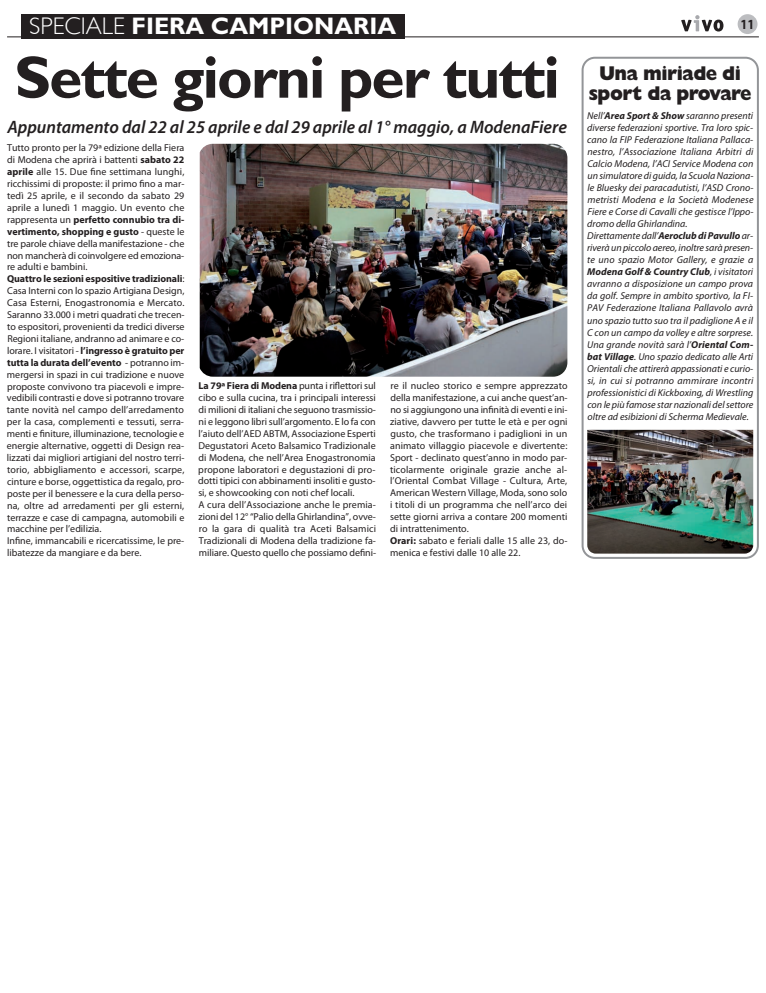
<style>
.page{position:relative;width:766px;height:993px;background:#fff}
.page>*{position:absolute;margin:0;border:0;box-sizing:border-box;transform-origin:0 0}
.t1{font:700 60px "Gill Sans";letter-spacing:-.03em;color:#231f20}
.t2{font:700 24px "Gill Sans";color:#fff}
.t3{font:800 20px/20px "Gill Sans";letter-spacing:-.03em;color:#231f20;text-align:center;scale:.93 1}
.t4{font:italic 600 18px "Myriad Pro";color:#231f20}
.t5{font:700 14px "Myriad Pro";color:#231f20;scale:.9 1}
.t6{font:10px/11.9px "Myriad Pro";color:#231f20}
.t7{font:italic 10px/12px "Myriad Pro";color:#231f20}
.s1{font-weight:300}
.s2{font-weight:700}
</style>
<div class="page">
<hr style="left:7px;top:37px;width:751px;height:1px;background:#231f20">
<div style="left:737px;top:14px;width:20px;height:20px;background:#bcbdc0;border-radius:50%"></div>
<svg style="left:681px;top:15px;width:42px;height:17px"></svg>
<div style="left:21px;top:14px;width:383px;height:24px;background:#231f20"></div>
<img style="left:200px;top:144px;width:367px;height:232px">
<svg style="left:581px;top:57px;width:177px;height:501px"></svg>
<img style="left:587px;top:429px;width:166px;height:124px">
<h2 class="t2" style="left:29px;top:17px;width:368px"><span class="s1">SPECIALE</span> FIERA CAMPIONARIA</h2>
<h3 class="t5" style="left:740px;top:19px;width:17px">11</h3>
<h1 class="t1" style="left:15px;top:55px;width:546px">Sette giorni per tutti</h1>
<h3 class="t4" style="left:7px;top:120px;width:561px">Appuntamento dal 22 al 25 aprile e dal 29 aprile al 1° maggio, a ModenaFiere</h3>
<p class="t6" style="left:7px;top:143px;width:179px">Tutto pronto per la 79ª edizione della Fiera di Modena che aprirà i battenti <span class="s2">sabato 22 aprile</span> alle 15. Due fine settimana lunghi, ricchissimi di proposte: il primo fino a mar&shy;tedì 25 aprile, e il secondo da sabato 29 aprile a lunedì 1 maggio. Un evento che rappresenta un <span class="s2">perfetto connubio tra di&shy;vertimento, shopping e gusto</span> - queste le tre parole chiave della manifestazione - che non mancherà di coinvolgere ed emoziona&shy;re adulti e bambini.<br><span class="s2">Quattro le sezioni espositive tradizionali</span>:<br>Casa Interni con lo spazio Artigiana Design, Casa Esterni, Enogastronomia e Mercato.<br>Saranno 33.000 i metri quadrati che trecen&shy;to espositori, provenienti da tredici diverse Regioni italiane, andranno ad animare e co&shy;lorare. I visitatori - <span class="s2">l’ingresso è gratuito per tutta la durata dell’evento</span> - potranno im&shy;mergersi in spazi in cui tradizione e nuove proposte convivono tra piacevoli e impre&shy;vedibili contrasti e dove si potranno trovare tante novità nel campo dell’arredamento per la casa, complementi e tessuti, serra&shy;menti e finiture, illuminazione, tecnologie e energie alternative, oggetti di Design rea&shy;lizzati dai migliori artigiani del nostro terri&shy;torio, abbigliamento e accessori, scarpe, cinture e borse, oggettistica da regalo, pro&shy;poste per il benessere e la cura della perso&shy;na, oltre ad arredamenti per gli esterni, terrazze e case di campagna, automobili e macchine per l’edilizia.<br>Infine, immancabili e ricercatissime, le pre&shy;libatezze da mangiare e da bere.</p>
<h3 class="t3" style="left:588px;top:65px;width:176px">Una miriade di sport da provare</h3>
<p class="t7" style="left:587px;top:111px;width:168px">Nell’<span class="s2">Area Sport &amp; Show</span> saranno presenti diverse federazioni sportive. Tra loro spic&shy;cano la FIP Federazione Italiana Pallaca&shy;nestro, l’Associazione Italiana Arbitri di Calcio Modena, l’ACI Service Modena con un simulatore di guida, la Scuola Naziona&shy;le Bluesky dei paracadutisti, l’ASD Crono&shy;metristi Modena e la Società Modenese Fiere e Corse di Cavalli che gestisce l’Ippo&shy;dromo della Ghirlandina.<br>Direttamente dall’<span class="s2">Aeroclub di Pavullo</span> ar&shy;riverà un piccolo aereo, inoltre sarà presen&shy;te uno spazio Motor Gallery, e grazie a <span class="s2">Modena Golf &amp; Country Club</span>, i visitatori avranno a disposizione un campo prova da golf. Sempre in ambito sportivo, la FI-PAV Federazione Italiana Pallavolo avrà uno spazio tutto suo tra il padiglione A e il C con un campo da volley e altre sorprese.<br>Una grande novità sarà l’<span class="s2">Oriental Com&shy;bat Village</span>. Uno spazio dedicato alle Arti Orientali che attirerà appassionati e curio&shy;si, in cui si potranno ammirare incontri professionistici di Kickboxing, di Wrestling con le più famose star nazionali delsettore oltre ad esibizioni di Scherma Medievale.</p>
<p class="t6" style="left:198px;top:380px;width:179px"><span class="s2">La 79ª Fiera di Modena</span> punta i riflettori sul cibo e sulla cucina, tra i principali interessi di milioni di italiani che seguono trasmissio&shy;ni e leggono libri sull’argomento. E lo fa con l’aiuto dell’AED ABTM, Associazione Esperti Degustatori Aceto Balsamico Tradizionale di Modena, che nell’Area Enogastronomia propone laboratori e degustazioni di pro&shy;dotti tipici con abbinamenti insoliti e gusto&shy;si, e showcooking con noti chef locali.<br>A cura dell’Associazione anche le premia&shy;zioni del 12° “Palio della Ghirlandina”, ovve&shy;ro la gara di qualità tra Aceti Balsamici Tradizionali di Modena della tradizione fa&shy;miliare. Questo quello che possiamo defini-</p>
<p class="t6" style="left:390px;top:380px;width:179px">re il nucleo storico e sempre apprezzato della manifestazione, a cui anche quest’an&shy;no si aggiungono una infinità di eventi e ini&shy;ziative, davvero per tutte le età e per ogni gusto, che trasformano i padiglioni in un animato villaggio piacevole e divertente:<br>Sport - declinato quest’anno in modo par&shy;ticolarmente originale grazie anche al&shy;l’Oriental Combat Village - Cultura, Arte, American Western Village, Moda, sono solo i titoli di un programma che nell’arco dei sette giorni arriva a contare 200 momenti di intrattenimento.<br><span class="s2">Orari:</span> sabato e feriali dalle 15 alle 23, do&shy;menica e festivi dalle 10 alle 22.</p>
</div>
